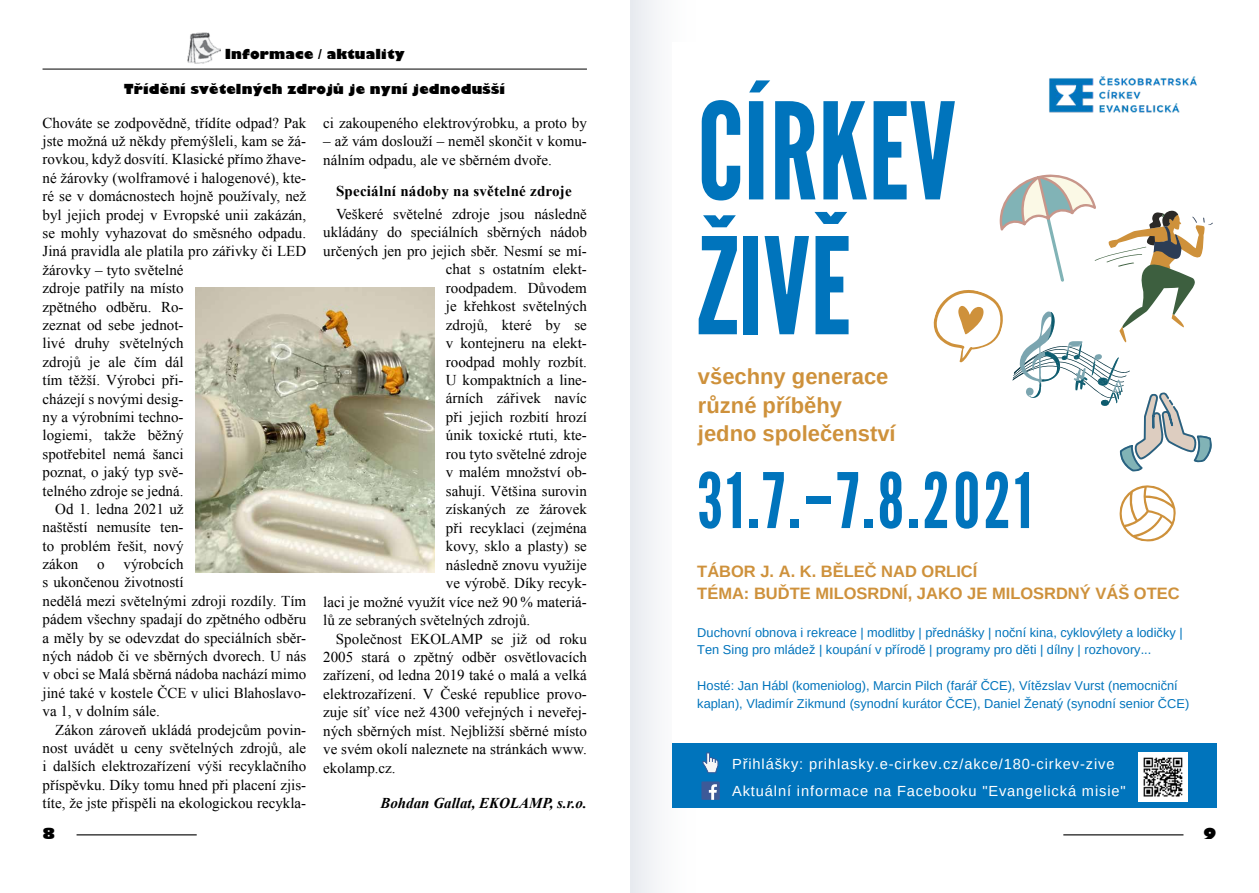
<style>
.page{position:relative;width:1259px;height:893px;background:#fff}
.page>*{position:absolute;margin:0;border:0;box-sizing:border-box;transform-origin:0 0}
.t1{font:700 21.9px/28.7px "Arimo";color:#ce913b}
.t2{font:700 16.5px/23px "Arimo";color:#ce913b}
.t3{font:15px/18.5px "Times New Roman";color:#000}
.t4{font:700 15px "Times New Roman";letter-spacing:.015em;color:#000}
.t5{font:italic 700 15px "Times New Roman";color:#000}
.t6{font:800 15px "Gilbert";color:#000}
.t7{font:14.7px/27.8px "Arimo";letter-spacing:.06em;color:#fff}
.t8{font:800 13.5px "Gilbert";letter-spacing:.01em;color:#000}
.t9{font:12.75px/17.9px "Arimo";color:#0074bc}
</style>
<div class="page">
<hr style="left:77px;top:834px;width:120px;height:1px;background:#000">
<hr style="left:1063px;top:834px;width:120px;height:1px;background:#000">
<div style="left:630px;top:0;width:67px;height:893px;background:#f3f4f7"></div>
<img style="left:195px;top:288px;width:239px;height:285px">
<hr style="left:43px;top:69px;width:544px;height:1px;background:#000">
<img style="left:187px;top:32px;width:33px;height:32px">
<div style="left:672px;top:43px;width:544px;height:765px;background:#fff"></div>
<div style="left:672px;top:743px;width:544px;height:65px;background:#0074bc"></div>
<svg style="left:702px;top:100px;width:38px;height:100px"></svg>
<svg style="left:749px;top:80px;width:66px;height:119px"></svg>
<svg style="left:823px;top:101px;width:44px;height:98px"></svg>
<svg style="left:698px;top:215px;width:39px;height:119px"></svg>
<div style="left:743px;top:236px;width:15px;height:98px;background:#0074bc"></div>
<svg style="left:764px;top:212px;width:84px;height:122px"></svg>
<svg style="left:699px;top:471px;width:22px;height:58px"></svg>
<svg style="left:727px;top:472px;width:14px;height:56px"></svg>
<div style="left:749px;top:520px;width:8px;height:8px;background:#0074bc"></div>
<svg style="left:763px;top:472px;width:21px;height:56px"></svg>
<div style="left:790px;top:520px;width:8px;height:8px;background:#0074bc"></div>
<div style="left:806px;top:497px;width:25px;height:7px;background:#0074bc"></div>
<svg style="left:837px;top:472px;width:21px;height:56px"></svg>
<div style="left:864px;top:520px;width:8px;height:8px;background:#0074bc"></div>
<svg style="left:873px;top:101px;width:340px;height:441px"></svg>
<div style="left:701px;top:781px;width:18px;height:19px;background:#3d5a98"></div>
<svg style="left:709px;top:784px;width:8px;height:16px"></svg>
<svg style="left:702px;top:752px;width:16px;height:21px"></svg>
<img style="left:1138px;top:752px;width:49px;height:49px">
<img style="left:1029px;top:76px;width:184px;height:55px">
<p class="t8" style="left:225px;top:46px;width:182px">Informace / aktuality</p>
<p class="t8" style="left:124px;top:81px;width:382px">Třídění světelných zdrojů je nyní jednodušší</p>
<p class="t3" style="left:43px;top:113px;width:265px">Chováte se zodpovědně, třídíte odpad? Pak</p>
<p class="t3" style="left:43px;top:132px;width:265px">jste možná už někdy přemýšleli, kam se žá-</p>
<p class="t3" style="left:43px;top:150px;width:265px">rovkou, když dosvítí. Klasické přímo žhave-</p>
<p class="t3" style="left:43px;top:168px;width:265px">né žárovky (wolframové i halogenové), kte-</p>
<p class="t3" style="left:43px;top:187px;width:265px">ré se v domácnostech hojně používaly, než</p>
<p class="t3" style="left:43px;top:205px;width:265px">byl jejich prodej v Evropské unii zakázán,</p>
<p class="t3" style="left:43px;top:224px;width:265px">se mohly vyhazovat do směsného odpadu.</p>
<p class="t3" style="left:43px;top:242px;width:265px">Jiná pravidla ale platila pro zářivky či LED</p>
<p class="t3" style="left:43px;top:260px;width:142px">žárovky – tyto světelné</p>
<p class="t3" style="left:43px;top:279px;width:142px">zdroje patřily na místo</p>
<p class="t3" style="left:43px;top:297px;width:142px">zpětného odběru. Ro-</p>
<p class="t3" style="left:43px;top:315px;width:142px">zeznat od sebe jednot-</p>
<p class="t3" style="left:43px;top:334px;width:142px">livé druhy světelných</p>
<p class="t3" style="left:43px;top:352px;width:142px">zdrojů je ale čím dál</p>
<p class="t3" style="left:43px;top:371px;width:142px">tím těžší. Výrobci při-</p>
<p class="t3" style="left:43px;top:389px;width:142px">cházejí s novými desig-</p>
<p class="t3" style="left:43px;top:407px;width:142px">ny a výrobními techno-</p>
<p class="t3" style="left:43px;top:426px;width:142px">logiemi, takže běžný</p>
<p class="t3" style="left:43px;top:444px;width:142px">spotřebitel nemá šanci</p>
<p class="t3" style="left:43px;top:463px;width:142px">poznat, o jaký typ svě-</p>
<p class="t3" style="left:43px;top:481px;width:142px">telného zdroje se jedná.</p>
<p class="t3" style="left:55px;top:499px;width:130px">Od 1. ledna 2021 už</p>
<p class="t3" style="left:43px;top:518px;width:142px">naštěstí nemusíte ten-</p>
<p class="t3" style="left:43px;top:536px;width:142px">to problém řešit, nový</p>
<p class="t3" style="left:43px;top:555px;width:37px">zákon</p>
<p class="t3" style="left:97px;top:555px;width:9px">o</p>
<p class="t3" style="left:323px;top:113px;width:265px">ci zakoupeného elektrovýrobku, a proto by</p>
<p class="t3" style="left:323px;top:132px;width:265px">– až vám doslouží – neměl skončit v komu&shy;nálním odpadu, ale ve sběrném dvoře.</p>
<p class="t4" style="left:336px;top:181px;width:237px">Speciální nádoby na světelné zdroje</p>
<p class="t3" style="left:336px;top:204px;width:252px">Veškeré světelné zdroje jsou následně</p>
<p class="t3" style="left:323px;top:223px;width:265px">ukládány do speciálních sběrných nádob</p>
<p class="t3" style="left:323px;top:241px;width:265px">určených jen pro jejich sběr. Nesmí se mí-</p>
<p class="t3" style="left:446px;top:260px;width:142px">chat s ostatním elekt-</p>
<p class="t3" style="left:446px;top:278px;width:142px">roodpadem. Důvodem</p>
<p class="t3" style="left:446px;top:297px;width:142px">je křehkost světelných</p>
<p class="t3" style="left:446px;top:315px;width:142px">zdrojů, které by se</p>
<p class="t3" style="left:446px;top:334px;width:142px">v kontejneru na elekt-</p>
<p class="t3" style="left:446px;top:352px;width:142px">roodpad mohly rozbít.</p>
<p class="t3" style="left:446px;top:370px;width:142px">U kompaktních a line-</p>
<p class="t3" style="left:446px;top:389px;width:142px">árních zářivek navíc</p>
<p class="t3" style="left:446px;top:407px;width:142px">při jejich rozbití hrozí</p>
<p class="t3" style="left:446px;top:426px;width:142px">únik toxické rtuti, kte-</p>
<p class="t3" style="left:446px;top:444px;width:142px">rou tyto světelné zdroje</p>
<p class="t3" style="left:446px;top:463px;width:142px">v malém množství ob-</p>
<p class="t3" style="left:446px;top:481px;width:142px">sahují. Většina surovin</p>
<p class="t3" style="left:446px;top:500px;width:142px">získaných ze žárovek</p>
<p class="t3" style="left:446px;top:518px;width:142px">při recyklaci (zejména</p>
<p class="t3" style="left:446px;top:537px;width:142px">kovy, sklo a plasty) se</p>
<p class="t3" style="left:446px;top:555px;width:142px">následně znovu využije</p>
<p class="t3" style="left:446px;top:574px;width:142px">ve výrobě. Díky recyk-</p>
<p class="t3" style="left:323px;top:592px;width:265px">laci je možné využít více než 90 % materiá-</p>
<p class="t3" style="left:323px;top:611px;width:209px">lů ze sebraných světelných zdrojů.</p>
<p class="t3" style="left:336px;top:629px;width:252px">Společnost EKOLAMP se již od roku</p>
<p class="t3" style="left:323px;top:647px;width:265px">2005 stará o zpětný odběr osvětlovacích</p>
<p class="t3" style="left:323px;top:666px;width:265px">zařízení, od ledna 2019 také o malá a velká</p>
<p class="t3" style="left:323px;top:684px;width:265px">elektrozařízení. V České republice provo-</p>
<p class="t3" style="left:323px;top:703px;width:265px">zuje síť více než 4300 veřejných i neveřej-</p>
<p class="t3" style="left:323px;top:721px;width:265px">ných sběrných míst. Nejbližší sběrné místo</p>
<p class="t3" style="left:323px;top:740px;width:265px">ve svém okolí naleznete na stránkách www.</p>
<p class="t3" style="left:323px;top:758px;width:74px">ekolamp.cz.</p>
<p class="t5" style="left:380px;top:793px;width:208px">Bohdan Gallat, EKOLAMP, s.r.o.</p>
<p class="t3" style="left:43px;top:555px;width:265px;text-indent:81px">výrobcích<br>s ukončenou životností<br>nedělá mezi světelnými zdroji rozdíly. Tím pádem všechny spadají do zpětného odběru a měly by se odevzdat do speciálních sběr&shy;ných nádob či ve sběrných dvorech. U nás v obci se Malá sběrná nádoba nachází mimo jiné také v kostele ČCE v ulici Blahoslavo&shy;va 1, v dolním sále.</p>
<p class="t3" style="left:43px;top:720px;width:265px;text-align:justify;text-indent:13px">Zákon zároveň ukládá prodejcům povin&shy;nost uvádět u ceny světelných zdrojů, ale i dalších elektrozařízení výši recyklačního příspěvku. Díky tomu hned při placení zjis&shy;títe, že jste přispěli na ekologickou recykla-</p>
<h1 class="t1" style="left:698px;top:362px;width:199px">všechny generace různé příběhy jedno společenství</h1>
<p class="t2" style="left:697px;top:560px;width:484px">TÁBOR J. A. K. BĚLEČ NAD ORLICÍ<br>TÉMA: BUĎTE MILOSRDNÍ, JAKO JE MILOSRDNÝ VÁŠ OTEC</p>
<p class="t9" style="left:697px;top:623px;width:487px">Duchovní obnova i rekreace | modlitby | přednášky | noční kina, cyklovýlety a lodičky |<br>Ten Sing pro mládež | koupání v přírodě | programy pro děti | dílny | rozhovory...</p>
<p class="t9" style="left:697px;top:677px;width:493px">Hosté: Jan Hábl (komeniolog), Marcin Pilch (farář ČCE), Vítězslav Vurst (nemocniční kaplan), Vladimír Zikmund (synodní kurátor ČCE), Daniel Ženatý (synodní senior ČCE)</p>
<p class="t7" style="left:732px;top:750px;width:395px">Přihlášky: prihlasky.e-cirkev.cz/akce/180-cirkev-zive<br>Aktuální informace na Facebooku "Evangelická misie"</p>
<p class="t6" style="left:43px;top:824px;width:14px">8</p>
<p class="t6" style="left:1203px;top:824px;width:14px">9</p>
</div>
